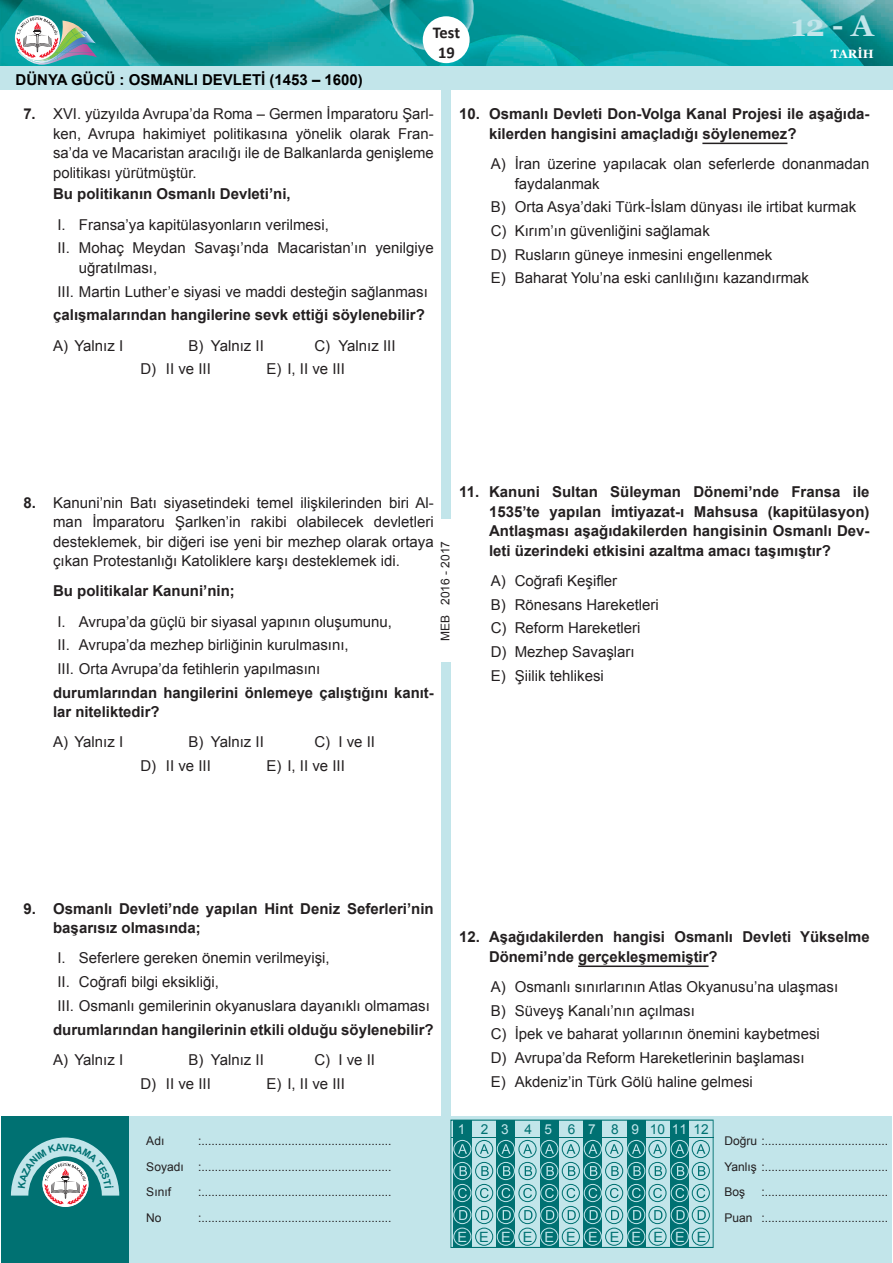
<style>
.page{position:relative;width:893px;height:1263px;background:#fff}
.page>*{position:absolute;margin:0;border:0;box-sizing:border-box;transform-origin:0 0}
.t1{font:700 30px "Georgia";color:#c2e5ea}
.t2{font:700 16.5px/19.8px "Calibri";letter-spacing:-.005em;color:#231f20;text-align:center}
.t3{font:15px/23.7px "Arial";color:#231f20}
.t4{font:700 15px/19.5px "Arial";color:#231f20}
.t5{font:700 15px "Arial";color:#000}
.t6{font:14.1px "Arial";letter-spacing:.835em;color:#c2e5ea}
.t7{font:13.65px "Arial";color:#007172}
.t8{font:12px/25.5px "Arial";color:#231f20}
.t9{font:700 12px "Georgia";color:#fff}
.s1{font-weight:700}
.s2{font-family:"Calibri"}
.s3{color:#c2e5ea}
.s4{color:#007172}
</style>
<div class="page">
<img style="left:0;top:0;width:893px;height:66px">
<div style="left:1px;top:1117px;width:128px;height:146px;background:#007172"></div>
<div style="left:129px;top:1117px;width:762px;height:146px;background:#c2e5ea"></div>
<div style="left:442px;top:662px;width:9px;height:457px;background:#c2e5ea"></div>
<div style="left:442px;top:90px;width:9px;height:428px;background:#c2e5ea"></div>
<svg style="left:450px;top:1119px;width:264px;height:129px"></svg>
<div style="left:0;top:66px;width:893px;height:24px;background:#c2e5ea"></div>
<div style="left:423px;top:16px;width:47px;height:47px;background:#fff;border-radius:50%"></div>
<img style="left:18px;top:60px;width:42px;height:5px">
<img style="left:58px;top:52px;width:39px;height:9px">
<img style="left:87px;top:31px;width:9px;height:21px">
<img style="left:19px;top:60px;width:39px;height:3px">
<svg style="left:16px;top:17px;width:71px;height:43px"></svg>
<svg style="left:43px;top:1161px;width:45px;height:46px"></svg>
<hr style="left:702px;top:143px;width:85px;height:1px;background:#231f20">
<hr style="left:578px;top:965px;width:131px;height:2px;background:#231f20">
<svg style="left:11px;top:1137px;width:108px;height:67px"></svg>
<p class="t5" style="left:16px;top:70px;width:349px">DÜNYA GÜCÜ : OSMANLI DEVLETİ (1453 – 1600)</p>
<p class="t2" style="left:433px;top:23px;width:29px">Test<br>19</p>
<h1 class="t1" style="left:791px;top:7px;width:84px">12 - A</h1>
<p class="t9" style="left:831px;top:46px;width:45px">TARİH</p>
<p class="t3" style="left:53px;top:104px;width:382px;line-height:19.5px;text-align:justify;text-indent:-30px"><span class="s1">7.</span> XVI. yüzyılda Avrupa’da Roma – Germen İmparatoru Şarl&shy;ken, Avrupa hakimiyet politikasına yönelik olarak Fran&shy;sa’da ve Macaristan aracılığı ile de Balkanlarda genişleme politikası yürütmüştür.</p>
<p class="t4" style="left:53px;top:185px;width:239px">Bu politikanın Osmanlı Devleti’ni,</p>
<p class="t3" style="left:57px;top:213px;width:378px">I. Fransa’ya kapitülasyonların verilmesi,<br>II. Mohaç Meydan Savaşı’nda Macaristan’ın yenilgiye</p>
<p class="t3" style="left:57px;top:256px;width:372px;text-indent:21px">uğratılması,<br>III. Martin Luther’e siyasi ve maddi desteğin sağlanması</p>
<p class="t4" style="left:53px;top:306px;width:373px">çalışmalarından hangilerine sevk ettiği söylenebilir?</p>
<p class="t3" style="left:53px;top:334px;width:72px">A) Yalnız I</p>
<p class="t3" style="left:188px;top:334px;width:77px">B) Yalnız II</p>
<p class="t3" style="left:314px;top:334px;width:83px">C) Yalnız III</p>
<p class="t3" style="left:140px;top:357px;width:72px">D) II ve III</p>
<p class="t3" style="left:266px;top:357px;width:80px">E) I, II ve III</p>
<p class="t4" style="left:489px;top:105px;width:382px;text-indent:-30px">10. Osmanlı Devleti Don-Volga Kanal Projesi ile aşağıda&shy;kilerden hangisini amaçladığı söylenemez?</p>
<p class="t3" style="left:515px;top:154px;width:356px;line-height:19.5px;text-indent:-24px">A) İran üzerine yapılacak olan seferlerde donanmadan faydalanmak</p>
<p class="t3" style="left:491px;top:195px;width:367px">B) Orta Asya’daki Türk-İslam dünyası ile irtibat kurmak C) Kırım’ın güvenliğini sağlamak<br>D) Rusların güneye inmesini engellenmek<br>E) Baharat Yolu’na eski canlılığını kazandırmak</p>
<p class="t3" style="left:53px;top:493px;width:382px;line-height:19.5px;text-align:justify;text-indent:-30px"><span class="s1">8.</span> Kanuni’nin Batı siyasetindeki temel ilişkilerinden biri Al&shy;man İmparatoru Şarlken’in rakibi olabilecek devletleri desteklemek, bir diğeri ise yeni bir mezhep olarak ortaya çıkan Protestanlığı Katoliklere karşı desteklemek idi.</p>
<p class="t4" style="left:53px;top:582px;width:183px">Bu politikalar Kanuni’nin;</p>
<p class="t3" style="left:57px;top:610px;width:336px">I. Avrupa’da güçlü bir siyasal yapının oluşumunu,<br>II. Avrupa’da mezhep birliğinin kurulmasını,<br>III. Orta Avrupa’da fetihlerin yapılmasını</p>
<p class="t4" style="left:53px;top:683px;width:382px">durumlarından hangilerini önlemeye çalıştığını kanıt&shy;lar niteliktedir?</p>
<p class="t3" style="left:53px;top:730px;width:72px">A) Yalnız I</p>
<p class="t3" style="left:188px;top:730px;width:77px">B) Yalnız II</p>
<p class="t3" style="left:314px;top:730px;width:62px">C) I ve II</p>
<p class="t3" style="left:140px;top:754px;width:72px">D) II ve III</p>
<p class="t3" style="left:266px;top:754px;width:80px">E) I, II ve III</p>
<p class="t8" style="left:433px;top:641px;width:102px;rotate:-90deg">MEB 2016 - 2017</p>
<p class="t4" style="left:489px;top:483px;width:382px;text-align:justify;text-indent:-30px">11. Kanuni Sultan Süleyman Dönemi’nde Fransa ile 1535’te yapılan <span class="s2">İ</span>mtiyazat-ı Mahsusa (kapitülasyon)<br>Antlaşması aşağıdakilerden hangisinin Osmanlı Dev&shy;leti üzerindeki etkisini azaltma amacı taşımıştır?</p>
<p class="t3" style="left:491px;top:569px;width:170px">A) Coğrafi Keşifler<br>B) Rönesans Hareketleri<br>C) Reform Hareketleri<br>D) Mezhep Savaşları<br>E) Şiilik tehlikesi</p>
<p class="t4" style="left:53px;top:899px;width:382px;text-indent:-30px">9. Osmanlı Devleti’nde yapılan Hint Deniz Seferleri’nin başarısız olmasında;</p>
<p class="t3" style="left:57px;top:946px;width:374px">I. Seferlere gereken önemin verilmeyişi,<br>II. Coğrafi bilgi eksikliği,<br>III. Osmanlı gemilerinin okyanuslara dayanıklı olmaması</p>
<p class="t4" style="left:53px;top:1020px;width:382px">durumlarından hangilerinin etkili olduğu söylenebilir?</p>
<p class="t3" style="left:53px;top:1048px;width:72px">A) Yalnız I</p>
<p class="t3" style="left:188px;top:1048px;width:77px">B) Yalnız II</p>
<p class="t3" style="left:314px;top:1048px;width:62px">C) I ve II</p>
<p class="t3" style="left:140px;top:1071px;width:72px">D) II ve III</p>
<p class="t3" style="left:266px;top:1071px;width:80px">E) I, II ve III</p>
<p class="t4" style="left:489px;top:928px;width:382px;text-indent:-30px">12. Aşağıdakilerden hangisi Osmanlı Devleti Yükselme<br>Dönemi’nde gerçekleşmemiştir?</p>
<p class="t3" style="left:491px;top:975px;width:349px">A) Osmanlı sınırlarının Atlas Okyanusu’na ulaşması B) Süveyş Kanalı’nın açılması<br>C) İpek ve baharat yollarının önemini kaybetmesi D) Avrupa’da Reform Hareketlerinin başlaması<br>E) Akdeniz’in Türk Gölü haline gelmesi</p>
<p class="t7" style="left:458px;top:1120px;width:252px"><span class="s3">1</span> 2 <span class="s3">3</span> 4 <span class="s3">5</span> 6 <span class="s3">7</span> 8 <span class="s3">9</span> 10 <span class="s3">11</span> 12</p>
<p class="t8" style="left:146px;top:1128px;width:39px">Adı<br>Soyadı<br>Sınıf<br>No</p>
<p class="t8" style="left:198px;top:1128px;width:195px;text-align:justify">:......................................................... :......................................................... :......................................................... :.........................................................</p>
<p class="t8" style="left:724px;top:1128px;width:165px">Doğru :.....................................<br>Yanlış :.....................................<br>Boş<br>Puan</p>
<p class="t8" style="left:761px;top:1179px;width:128px">:..................................... :.....................................</p>
<p class="t6" style="left:458px;top:1228px;width:250px">E<span class="s4">E</span>E<span class="s4">E</span>E<span class="s4">E</span>E<span class="s4">E</span>E<span class="s4">E</span>E<span class="s4">E</span></p>
</div>
